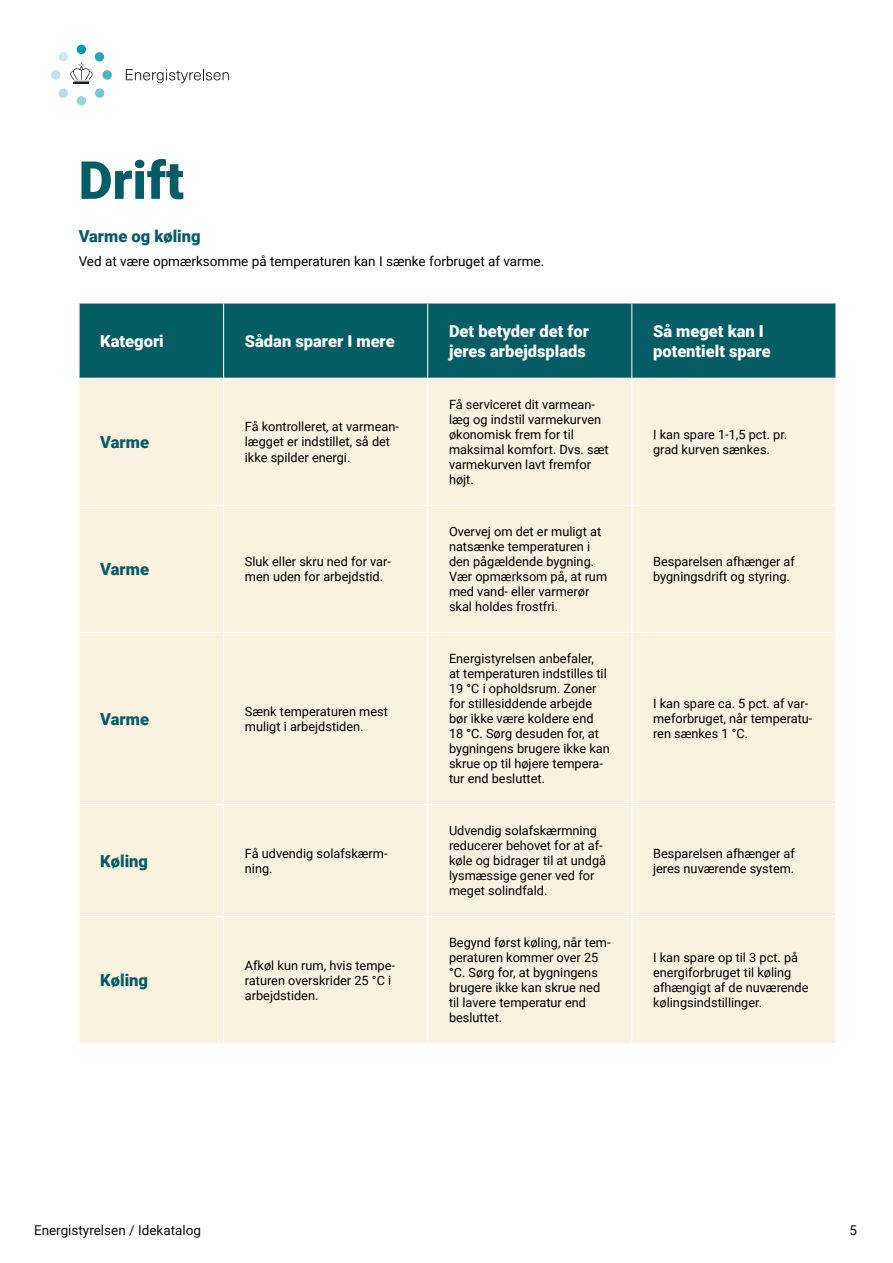
<style>
.page{position:relative;width:893px;height:1263px;background:#fff}
.page>*{position:absolute;margin:0;border:0;box-sizing:border-box;transform-origin:0 0}
.Rubrik_35_42{font:900 52.5px "Roboto";color:#045c65}
.Spørgsmål{font:900 16.5px/20.2px "Roboto";color:#fff}
.Spørgsmål-2{font:900 16.5px "Roboto";color:#045c65}
.Brød_9_13_sort{font:13.5px "Roboto";color:#000}
.t1{font:13.5px "Roboto";color:#0d0d0d}
.Brød_9_13_sort-2{font:12.75px/15px "Roboto";color:#000}
</style>
<div class="page">
<div style="left:77px;top:45px;width:9px;height:9px;background:#0497a7;border-radius:50%"></div>
<div style="left:77px;top:96px;width:9px;height:9px;background:#9ad4db;border-radius:50%"></div>
<div style="left:102px;top:70px;width:10px;height:10px;background:#4cb6c1;border-radius:50%"></div>
<div style="left:51px;top:70px;width:9px;height:10px;background:#c0e3e7;border-radius:50%"></div>
<svg style="left:58px;top:52px;width:47px;height:46px"></svg>
<svg style="left:126px;top:69px;width:103px;height:14px"></svg>
<div style="left:80px;top:304px;width:756px;height:74px;background:#045c65"></div>
<div style="left:80px;top:379px;width:756px;height:664px;background:#f9f2e0"></div>
<hr style="left:223px;top:303px;width:1px;height:75px;background:#fff">
<hr style="left:427px;top:303px;width:1px;height:75px;background:#fff">
<hr style="left:631px;top:303px;width:1px;height:75px;background:#fff">
<hr style="left:223px;top:378px;width:1px;height:127px;background:#fff">
<hr style="left:427px;top:378px;width:1px;height:127px;background:#fff">
<hr style="left:631px;top:378px;width:1px;height:127px;background:#fff">
<hr style="left:223px;top:506px;width:1px;height:126px;background:#fff">
<hr style="left:427px;top:506px;width:1px;height:126px;background:#fff">
<hr style="left:631px;top:506px;width:1px;height:126px;background:#fff">
<hr style="left:79px;top:632px;width:145px;height:1px;background:#fff">
<hr style="left:224px;top:632px;width:204px;height:1px;background:#fff">
<hr style="left:223px;top:633px;width:1px;height:171px;background:#fff">
<hr style="left:428px;top:632px;width:204px;height:1px;background:#fff">
<hr style="left:427px;top:633px;width:1px;height:171px;background:#fff">
<hr style="left:632px;top:632px;width:204px;height:1px;background:#fff">
<hr style="left:631px;top:633px;width:1px;height:171px;background:#fff">
<hr style="left:79px;top:804px;width:145px;height:1px;background:#fff">
<hr style="left:224px;top:804px;width:204px;height:1px;background:#fff">
<hr style="left:223px;top:805px;width:1px;height:111px;background:#fff">
<hr style="left:428px;top:804px;width:204px;height:1px;background:#fff">
<hr style="left:427px;top:805px;width:1px;height:111px;background:#fff">
<hr style="left:632px;top:804px;width:204px;height:1px;background:#fff">
<hr style="left:631px;top:805px;width:1px;height:111px;background:#fff">
<hr style="left:79px;top:916px;width:145px;height:1px;background:#fff">
<hr style="left:224px;top:916px;width:204px;height:1px;background:#fff">
<hr style="left:223px;top:917px;width:1px;height:126px;background:#fff">
<hr style="left:428px;top:916px;width:204px;height:1px;background:#fff">
<hr style="left:427px;top:917px;width:1px;height:126px;background:#fff">
<hr style="left:632px;top:916px;width:204px;height:1px;background:#fff">
<hr style="left:631px;top:917px;width:1px;height:126px;background:#fff">
<hr style="left:79px;top:505px;width:145px;height:1px;background:#fff">
<hr style="left:224px;top:505px;width:204px;height:1px;background:#fff">
<hr style="left:428px;top:505px;width:204px;height:1px;background:#fff">
<hr style="left:632px;top:505px;width:204px;height:1px;background:#fff">
<p class="Rubrik_35_42" style="left:79px;top:143px;width:107px">Drift</p>
<p class="Spørgsmål-2" style="left:79px;top:224px;width:123px">Varme og køling</p>
<p class="Brød_9_13_sort" style="left:79px;top:252px;width:467px">Ved at være opmærksomme på temperaturen kan I sænke forbruget af varme.</p>
<p class="Spørgsmål" style="left:100px;top:330px;width:65px">Kategori</p>
<p class="Spørgsmål" style="left:245px;top:330px;width:151px">Sådan sparer I mere</p>
<p class="Spørgsmål" style="left:449px;top:320px;width:141px">Det betyder det for jeres arbejdsplads</p>
<p class="Spørgsmål" style="left:653px;top:320px;width:119px">Så meget kan I potentielt spare</p>
<p class="Spørgsmål-2" style="left:100px;top:430px;width:50px">Varme</p>
<p class="Brød_9_13_sort-2" style="left:245px;top:419px;width:156px">Få kontrolleret, at varmean&shy;lægget er indstillet, så det ikke spilder energi.</p>
<p class="Spørgsmål-2" style="left:100px;top:558px;width:50px">Varme</p>
<p class="Brød_9_13_sort-2" style="left:245px;top:554px;width:148px">Sluk eller skru ned for var&shy;men uden for arbejdstid.</p>
<p class="Spørgsmål-2" style="left:100px;top:707px;width:50px">Varme</p>
<p class="Brød_9_13_sort-2" style="left:245px;top:703px;width:145px">Sænk temperaturen mest muligt i arbejdstiden.</p>
<p class="Spørgsmål-2" style="left:100px;top:849px;width:49px">Køling</p>
<p class="Brød_9_13_sort-2" style="left:245px;top:845px;width:144px">Få udvendig solafskærm&shy;ning.</p>
<p class="Spørgsmål-2" style="left:100px;top:969px;width:49px">Køling</p>
<p class="Brød_9_13_sort-2" style="left:245px;top:957px;width:152px">Afkøl kun rum, hvis tempe&shy;raturen overskrider 25 °C i arbejdstiden.</p>
<p class="Brød_9_13_sort-2" style="left:449px;top:396px;width:161px">Få serviceret dit varmean&shy;læg og indstil varmekurven økonomisk frem for til maksimal komfort. Dvs. sæt varmekurven lavt fremfor højt.</p>
<p class="Brød_9_13_sort-2" style="left:449px;top:524px;width:154px">Overvej om det er muligt at natsænke temperaturen i den pågældende bygning.</p>
<p class="Brød_9_13_sort-2" style="left:449px;top:569px;width:160px">Vær opmærksom på, at rum med vand- eller varmerør skal holdes frostfri.</p>
<p class="Brød_9_13_sort-2" style="left:449px;top:651px;width:162px">Energistyrelsen anbefaler,<br>at temperaturen indstilles til<br>19 °C i opholdsrum. Zoner for stillesiddende arbejde bør ikke være koldere end<br>18 °C. Sørg desuden for, at bygningens brugere ikke kan skrue op til højere tempera&shy;tur end besluttet.</p>
<p class="Brød_9_13_sort-2" style="left:449px;top:823px;width:159px">Udvendig solafskærmning reducerer behovet for at af&shy;køle og bidrager til at undgå lysmæssige gener ved for meget solindfald.</p>
<p class="Brød_9_13_sort-2" style="left:449px;top:935px;width:163px">Begynd først køling, når tem&shy;peraturen kommer over 25 °C. Sørg for, at bygningens brugere ikke kan skrue ned til lavere temperatur end besluttet.</p>
<p class="Brød_9_13_sort-2" style="left:653px;top:426px;width:136px">I kan spare 1-1,5 pct. pr. grad kurven sænkes.</p>
<p class="Brød_9_13_sort-2" style="left:653px;top:554px;width:143px">Besparelsen afhænger af bygningsdrift og styring.</p>
<p class="Brød_9_13_sort-2" style="left:653px;top:696px;width:161px">I kan spare ca. 5 pct. af var&shy;meforbruget, når temperatu&shy;ren sænkes 1 °C.</p>
<p class="Brød_9_13_sort-2" style="left:653px;top:845px;width:143px">Besparelsen afhænger af jeres nuværende system.</p>
<p class="Brød_9_13_sort-2" style="left:653px;top:950px;width:157px">I kan spare op til 3 pct. på energiforbruget til køling afhængigt af de nuværende kølingsindstillinger.</p>
<p class="t1" style="left:34px;top:1220px;width:168px">Energistyrelsen / Idekatalog</p>
<p class="t1" style="left:849px;top:1220px;width:9px">5</p>
</div>
